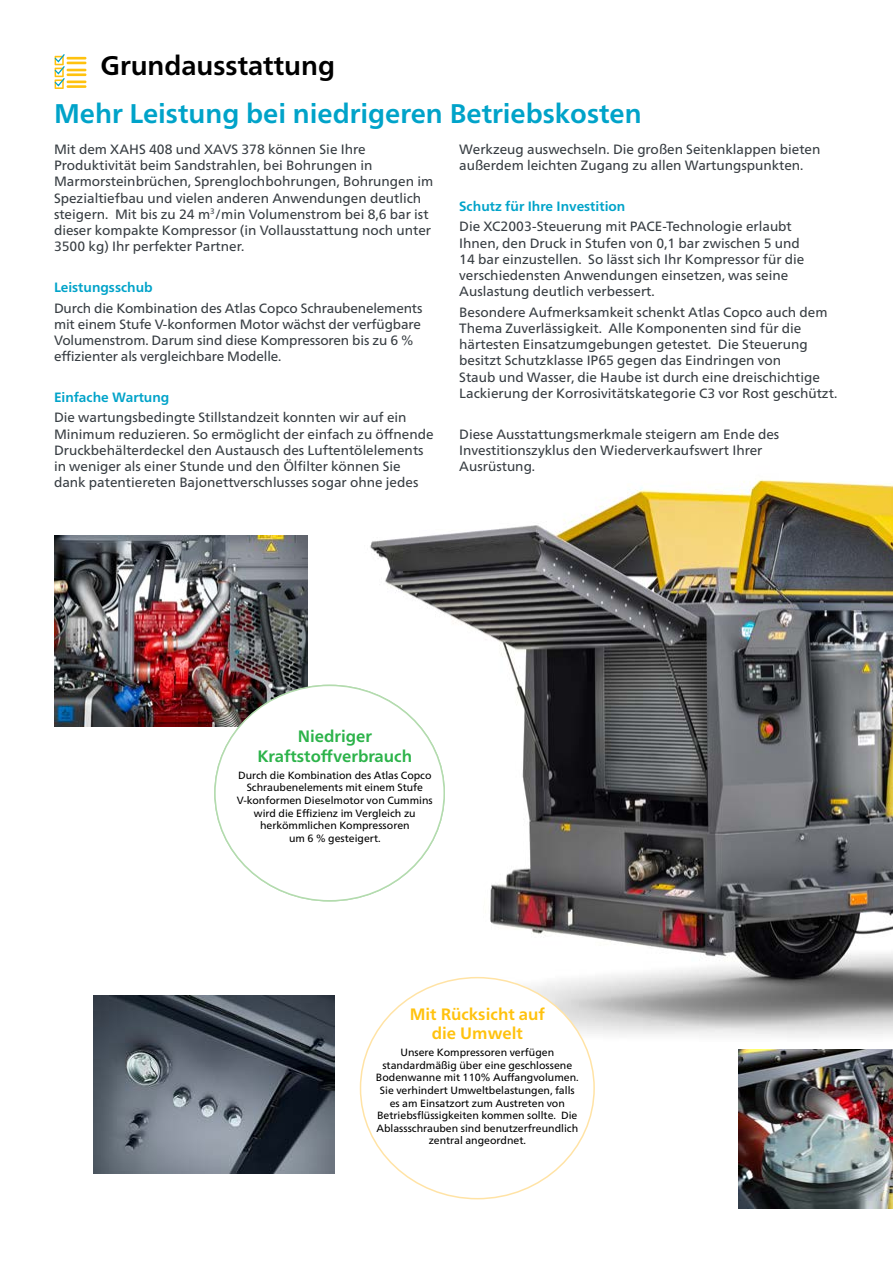
<style>
.page{position:relative;width:893px;height:1263px;background:#fff}
.page>*{position:absolute;margin:0;border:0;box-sizing:border-box;transform-origin:0 0}
.t1{font:700 27px "Neue Frutiger World";color:#00a3c9}
.t2{font:700 27px "Neue Frutiger World";color:#000}
.t3{font:700 16.5px/19.8px "Neue Frutiger World";color:#2cb34a;text-align:center}
.t4{font:700 16.5px/19.8px "Neue Frutiger World";color:#ffc20e;text-align:center}
.t5{font:13.5px/16.2px "Neue Frutiger World";color:#373d42}
.t6{font:700 13.5px "Neue Frutiger World";color:#00a3c9}
.t7{font:10.5px/12.6px "Neue Frutiger World";color:#000;text-align:center}
</style>
<div class="page">
<img style="left:307px;top:480px;width:586px;height:632px">
<img style="left:94px;top:995px;width:241px;height:178px">
<img style="left:739px;top:1049px;width:154px;height:160px">
<img style="left:54px;top:535px;width:254px;height:191px">
<svg style="left:54px;top:54px;width:32px;height:35px"></svg>
<div style="left:360px;top:978px;width:234px;height:221px;background:#fff;border-radius:50%"></div>
<div style="left:215px;top:685px;width:229px;height:216px;background:#fff;border-radius:50%"></div>
<h1 class="t2" style="left:100px;top:42px;width:236px">Grundausstattung</h1>
<h1 class="t1" style="left:54px;top:90px;width:589px">Mehr Leistung bei niedrigeren Betriebskosten</h1>
<p class="t5" style="left:54px;top:141px;width:381px">Mit dem XAHS 408 und XAVS 378 können Sie Ihre Produktivität beim Sandstrahlen, bei Bohrungen in Marmorsteinbrüchen, Sprenglochbohrungen, Bohrungen im Spezialtiefbau und vielen anderen Anwendungen deutlich steigern. Mit bis zu 24 m<sup>3</sup>/min Volumenstrom bei 8,6 bar ist dieser kompakte Kompressor (in Vollausstattung noch unter 3500 kg) Ihr perfekter Partner.</p>
<p class="t6" style="left:54px;top:275px;width:100px">Leistungsschub</p>
<p class="t5" style="left:54px;top:300px;width:370px">Durch die Kombination des Atlas Copco Schraubenelements mit einem Stufe V-konformen Motor wächst der verfügbare Volumenstrom. Darum sind diese Kompressoren bis zu 6 % effizienter als vergleichbare Modelle.</p>
<p class="t6" style="left:54px;top:385px;width:117px">Einfache Wartung</p>
<p class="t5" style="left:54px;top:410px;width:381px">Die wartungsbedingte Stillstandzeit konnten wir auf ein Minimum reduzieren. So ermöglicht der einfach zu öffnende Druckbehälterdeckel den Austausch des Luftentölelements in weniger als einer Stunde und den Ölfilter können Sie dank patentiereten Bajonettverschlusses sogar ohne jedes</p>
<p class="t5" style="left:459px;top:141px;width:363px">Werkzeug auswechseln. Die großen Seitenklappen bieten außerdem leichten Zugang zu allen Wartungspunkten.</p>
<p class="t6" style="left:459px;top:194px;width:168px">Schutz für Ihre Investition</p>
<p class="t5" style="left:459px;top:219px;width:347px">Die XC2003-Steuerung mit PACE-Technologie erlaubt Ihnen, den Druck in Stufen von 0,1 bar zwischen 5 und 14 bar einzustellen. So lässt sich Ihr Kompressor für die verschiedensten Anwendungen einsetzen, was seine Auslastung deutlich verbessert.</p>
<p class="t5" style="left:459px;top:304px;width:379px">Besondere Aufmerksamkeit schenkt Atlas Copco auch dem Thema Zuverlässigkeit. Alle Komponenten sind für die härtesten Einsatzumgebungen getestet. Die Steuerung besitzt Schutzklasse IP65 gegen das Eindringen von<br>Staub und Wasser, die Haube ist durch eine dreischichtige Lackierung der Korrosivitätskategorie C3 vor Rost geschützt.</p>
<p class="t5" style="left:459px;top:426px;width:322px">Diese Ausstattungsmerkmale steigern am Ende des<br>Investitionszyklus den Wiederverkaufswert Ihrer<br>Ausrüstung.</p>
<p class="t3" style="left:258px;top:726px;width:156px">Niedriger<br>Kraftstoffverbrauch</p>
<p class="t7" style="left:237px;top:769px;width:197px">Durch die Kombination des Atlas Copco<br>Schraubenelements mit einem Stufe<br>V-konformen Dieselmotor von Cummins wird die Effizienz im Vergleich zu herkömmlichen Kompressoren<br>um 6 % gesteigert.</p>
<p class="t4" style="left:410px;top:1004px;width:137px">Mit Rücksicht auf die Umwelt</p>
<p class="t7" style="left:376px;top:1046px;width:204px">Unsere Kompressoren verfügen standardmäßig über eine geschlossene Bodenwanne mit 110% Auffangvolumen.<br>Sie verhindert Umweltbelastungen, falls es am Einsatzort zum Austreten von Betriebsflüssigkeiten kommen sollte. Die Ablassschrauben sind benutzerfreundlich zentral angeordnet.</p>
</div>
